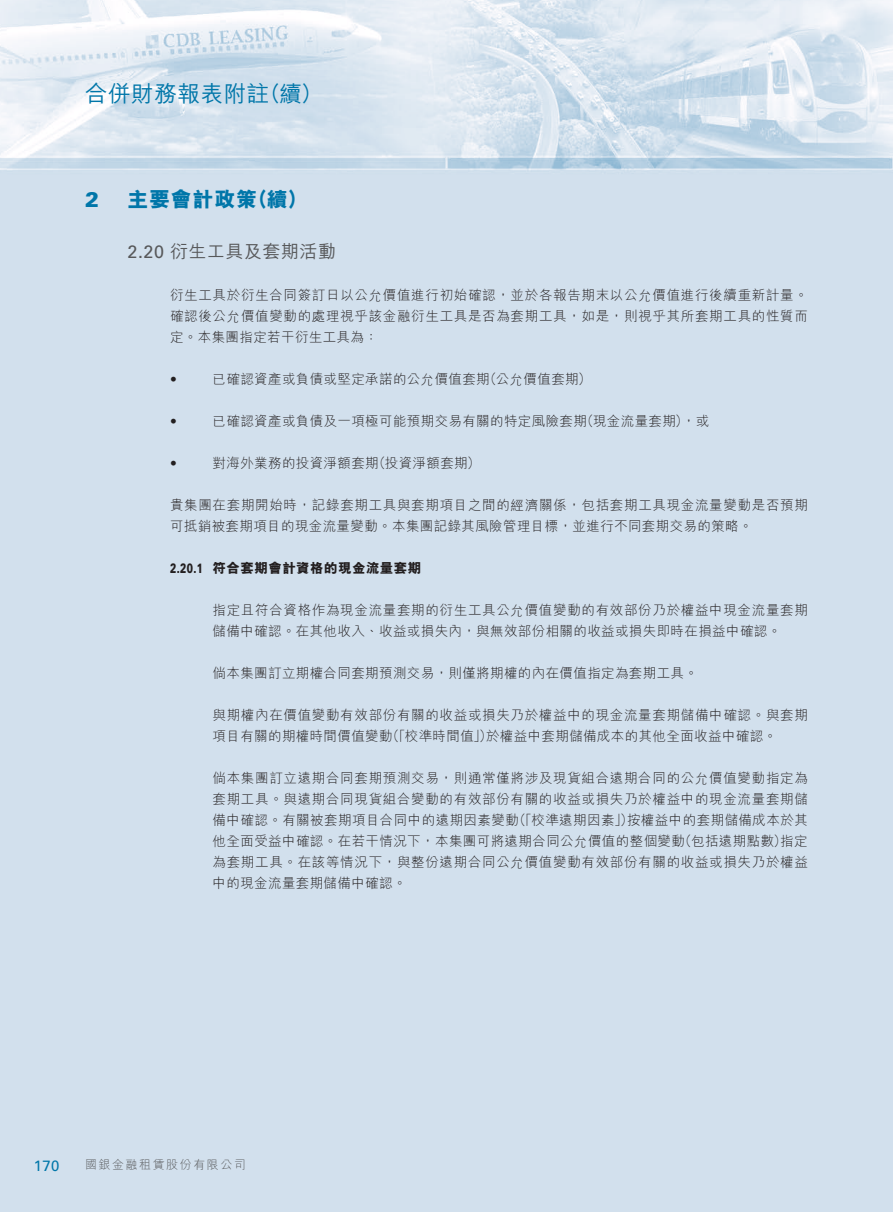
<style>
.page{position:relative;width:893px;height:1212px;background:#fff}
.page>*{position:absolute;margin:0;border:0;box-sizing:border-box;transform-origin:0 0}
.t1{font:500 22.5px "M Hei HK";letter-spacing:.03em;color:#0076a9}
.t2{font:800 21px "M Hei HK";letter-spacing:.035em;color:#0076a9}
.t3{font:900 21px "Univers LT Std";color:#0076a9}
.t4{font:500 18px "M Hei HK";letter-spacing:.03em;color:#57585a}
.t5{font:15px "Univers LT Std";color:#0076a9}
.t6{font:300 13.5px/21px "M Hei HK";letter-spacing:.03em;color:#231f20;text-align:justify}
.t7{font:300 13.5px/21px "M Hei HK";letter-spacing:.05em;color:#231f20}
.t8{font:800 13.5px "M Hei HK";letter-spacing:.035em;color:#231f20}
.t9{font:300 13.5px "Univers LT Std";color:#231f20}
.t10{font:300 12px "M Hei HK";letter-spacing:.13em;color:#57585a}
.s1{font-family:"Univers LT Std";font-weight:400}
.s2{font-family:"Univers LT Std";font-weight:900}
</style>
<div class="page">
<img style="left:0;top:0;width:893px;height:1212px">
<h1 class="t1" style="left:85px;top:78px;width:239px">合併財務報表附註（續）</h1>
<h2 class="t3" style="left:85px;top:186px;width:16px">2</h2>
<h2 class="t2" style="left:128px;top:188px;width:181px">主要會計政策（續）</h2>
<h3 class="t4" style="left:128px;top:238px;width:210px"><span class="s1">2.20</span> 衍生工具及套期活動</h3>
<p class="t6" style="left:170px;top:284px;width:639px">衍生工具於衍生合同簽訂日以公允價值進行初始確認，並於各報告期末以公允價值進行後續重新計量。確認後公允價值變動的處理視乎該金融衍生工具是否為套期工具，如是，則視乎其所套期工具的性質而定。本集團指定若干衍生工具為：</p>
<p class="t9" style="left:170px;top:371px;width:8px">•</p>
<p class="t6" style="left:213px;top:368px;width:380px">已確認資產或負債或堅定承諾的公允價值套期（公允價值套期）</p>
<p class="t9" style="left:170px;top:413px;width:8px">•</p>
<p class="t6" style="left:213px;top:410px;width:498px">已確認資產或負債及一項極可能預期交易有關的特定風險套期（現金流量套期），或</p>
<p class="t9" style="left:170px;top:455px;width:8px">•</p>
<p class="t6" style="left:213px;top:452px;width:269px">對海外業務的投資淨額套期（投資淨額套期）</p>
<p class="t7" style="left:170px;top:494px;width:639px">貴集團在套期開始時，記錄套期工具與套期項目之間的經濟關係，包括套期工具現金流量變動是否預期可抵銷被套期項目的現金流量變動。本集團記錄其風險管理目標，並進行不同套期交易的策略。</p>
<p class="t8" style="left:170px;top:561px;width:253px"><span class="s2">2.20.1</span> 符合套期會計資格的現金流量套期</p>
<p class="t7" style="left:213px;top:599px;width:597px">指定且符合資格作為現金流量套期的衍生工具公允價值變動的有效部份乃於權益中現金流量套期儲備中確認。在其他收入、收益或損失內，與無效部份相關的收益或損失即時在損益中確認。</p>
<p class="t6" style="left:213px;top:662px;width:487px">倘本集團訂立期權合同套期預測交易，則僅將期權的內在價值指定為套期工具。</p>
<p class="t7" style="left:213px;top:704px;width:597px">與期權內在價值變動有效部份有關的收益或損失乃於權益中的現金流量套期儲備中確認。與套期項目有關的期權時間價值變動（「校準時間值」）於權益中套期儲備成本的其他全面收益中確認。</p>
<p class="t6" style="left:213px;top:767px;width:597px">倘本集團訂立遠期合同套期預測交易，則通常僅將涉及現貨組合遠期合同的公允價值變動指定為套期工具。與遠期合同現貨組合變動的有效部份有關的收益或損失乃於權益中的現金流量套期儲備中確認。有關被套期項目合同中的遠期因素變動（「校準遠期因素」）按權益中的套期儲備成本於其他全面受益中確認。在若干情況下，本集團可將遠期合同公允價值的整個變動（包括遠期點數）指定為套期工具。在該等情況下，與整份遠期合同公允價值變動有效部份有關的收益或損失乃於權益中的現金流量套期儲備中確認。</p>
<p class="t5" style="left:34px;top:1156px;width:27px">170</p>
<p class="t10" style="left:85px;top:1159px;width:162px">國銀金融租賃股份有限公司</p>
</div>
